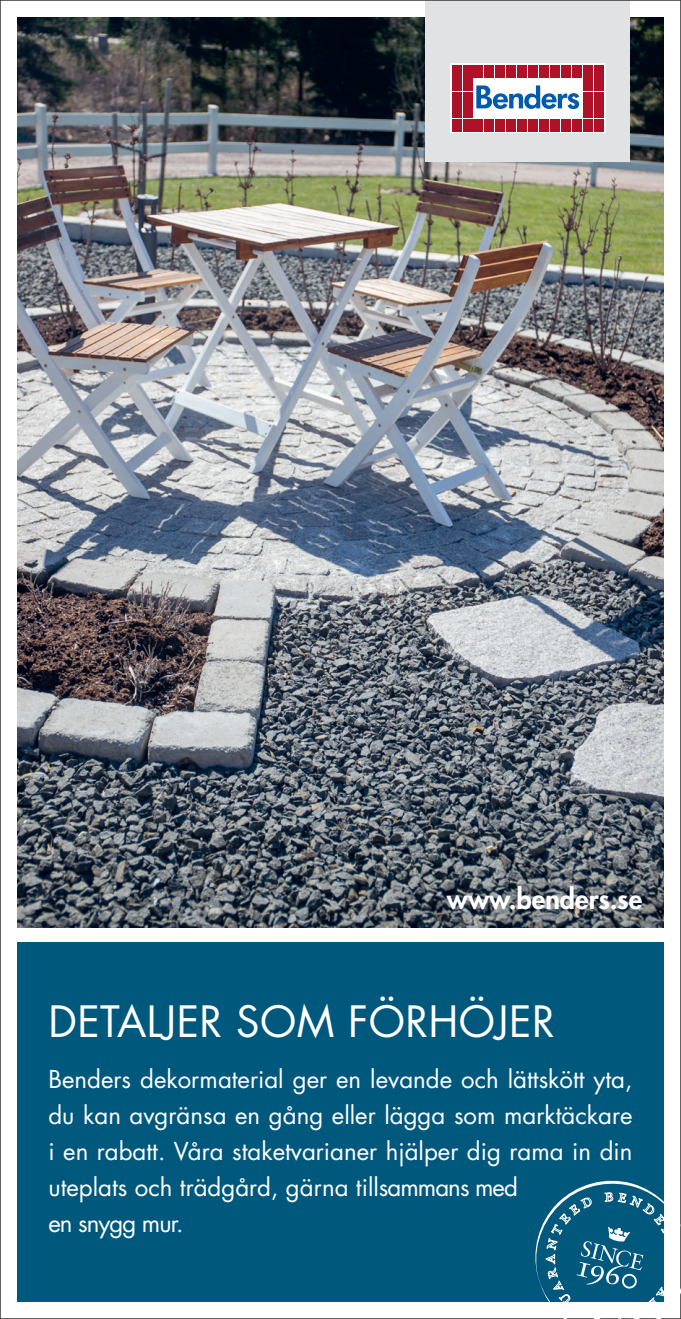
<style>
.page{position:relative;width:681px;height:1319px;background:#fff}
.page>*{position:absolute;margin:0;border:0;box-sizing:border-box;transform-origin:0 0}
.t1{font:42px "Futura Std";letter-spacing:.01em;color:#fff}
.t2{font:800 27px "Futura Std";color:#fff}
.t3{font:24px/36px "Futura Std";color:#fff}
</style>
<div class="page">
<img style="left:17px;top:17px;width:646px;height:910px">
<div style="left:425px;top:0;width:204px;height:162px;background:#e1e2e4"></div>
<svg style="left:452px;top:66px;width:151px;height:64px;background:#f2dadd"></svg>
<div style="left:450px;top:64px;width:155px;height:68px;border:1px solid #fff"></div>
<div style="left:451px;top:65px;width:10px;height:12px;background:#ae1229"></div>
<div style="left:462px;top:65px;width:10px;height:12px;background:#ae1229"></div>
<div style="left:451px;top:78px;width:10px;height:13px;background:#ae1229"></div>
<div style="left:462px;top:78px;width:10px;height:13px;background:#ae1229"></div>
<div style="left:451px;top:92px;width:10px;height:12px;background:#ae1229"></div>
<div style="left:462px;top:92px;width:10px;height:12px;background:#ae1229"></div>
<div style="left:451px;top:105px;width:10px;height:13px;background:#ae1229"></div>
<div style="left:462px;top:105px;width:10px;height:13px;background:#ae1229"></div>
<div style="left:451px;top:119px;width:10px;height:12px;background:#ae1229"></div>
<div style="left:462px;top:119px;width:10px;height:12px;background:#ae1229"></div>
<div style="left:473px;top:65px;width:10px;height:12px;background:#ae1229"></div>
<div style="left:484px;top:65px;width:10px;height:12px;background:#ae1229"></div>
<div style="left:495px;top:65px;width:10px;height:12px;background:#ae1229"></div>
<div style="left:506px;top:65px;width:10px;height:12px;background:#ae1229"></div>
<div style="left:517px;top:65px;width:10px;height:12px;background:#ae1229"></div>
<div style="left:528px;top:65px;width:10px;height:12px;background:#ae1229"></div>
<div style="left:539px;top:65px;width:9px;height:12px;background:#ae1229"></div>
<div style="left:550px;top:65px;width:9px;height:12px;background:#ae1229"></div>
<div style="left:561px;top:65px;width:9px;height:12px;background:#ae1229"></div>
<div style="left:572px;top:65px;width:9px;height:12px;background:#ae1229"></div>
<div style="left:473px;top:119px;width:10px;height:12px;background:#ae1229"></div>
<div style="left:484px;top:119px;width:10px;height:12px;background:#ae1229"></div>
<div style="left:495px;top:119px;width:10px;height:12px;background:#ae1229"></div>
<div style="left:506px;top:119px;width:10px;height:12px;background:#ae1229"></div>
<div style="left:517px;top:119px;width:10px;height:12px;background:#ae1229"></div>
<div style="left:528px;top:119px;width:10px;height:12px;background:#ae1229"></div>
<div style="left:539px;top:119px;width:9px;height:12px;background:#ae1229"></div>
<div style="left:550px;top:119px;width:9px;height:12px;background:#ae1229"></div>
<div style="left:561px;top:119px;width:9px;height:12px;background:#ae1229"></div>
<div style="left:572px;top:119px;width:9px;height:12px;background:#ae1229"></div>
<div style="left:583px;top:65px;width:9px;height:12px;background:#ae1229"></div>
<div style="left:594px;top:65px;width:9px;height:12px;background:#ae1229"></div>
<div style="left:583px;top:78px;width:9px;height:13px;background:#ae1229"></div>
<div style="left:594px;top:78px;width:9px;height:13px;background:#ae1229"></div>
<div style="left:583px;top:92px;width:9px;height:12px;background:#ae1229"></div>
<div style="left:594px;top:92px;width:9px;height:12px;background:#ae1229"></div>
<div style="left:583px;top:105px;width:9px;height:13px;background:#ae1229"></div>
<div style="left:594px;top:105px;width:9px;height:13px;background:#ae1229"></div>
<div style="left:583px;top:119px;width:9px;height:12px;background:#ae1229"></div>
<div style="left:594px;top:119px;width:9px;height:12px;background:#ae1229"></div>
<svg style="left:476px;top:85px;width:103px;height:24px;background:#8db5d8"></svg>
<div style="left:17px;top:942px;width:646px;height:359px;background:#00597d"></div>
<svg style="left:531px;top:1175px;width:133px;height:127px"></svg>
<p class="t2" style="left:446px;top:882px;width:197px">www.benders.se</p>
<h1 class="t1" style="left:48px;top:994px;width:507px">DETALJER SOM FÖRHÖJER</h1>
<p class="t3" style="left:48px;top:1061px;width:585px">Benders dekormaterial ger en levande och lättskött yta, du kan avgränsa en gång eller lägga som marktäckare i en rabatt. Våra staketvarianer hjälper dig rama in din uteplats och trädgård, gärna tillsammans med<br>en snygg mur.</p>
</div>
